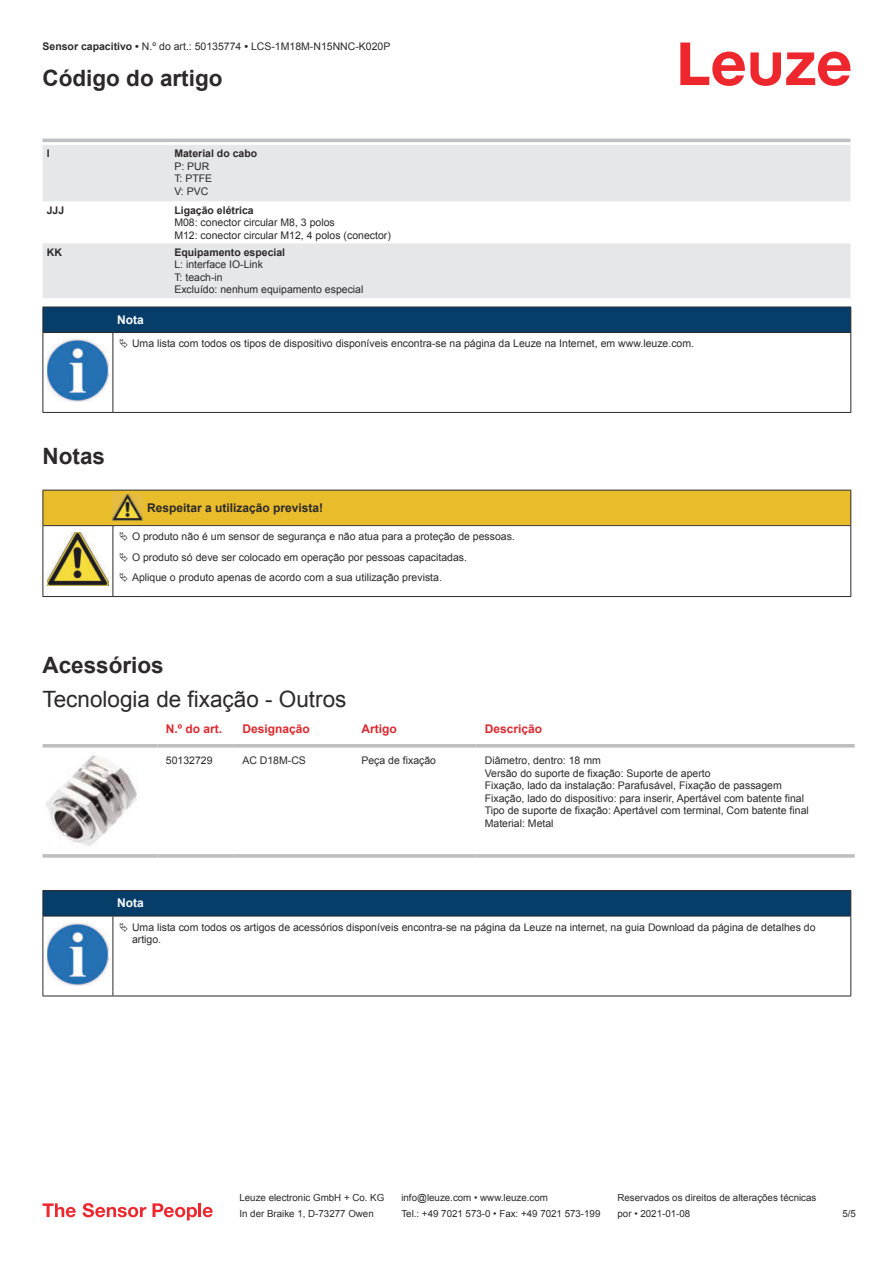
<style>
.page{position:relative;width:893px;height:1263px;background:#fff}
.page>*{position:absolute;margin:0;border:0;box-sizing:border-box;transform-origin:0 0}
.t1{font:700 22.5px "Arial";color:#2b292a}
.t2{font:22.5px "Arial";color:#2b292a}
.t3{font:700 12px "Arial";color:#db2a30}
.t4{font:700 12px "Arial";color:#2b292a}
.t5{font:700 12px "Arial";color:#fff}
.t6{font:10.5px/12.6px "Arial";color:#2b292a}
.t7{font:700 10.5px "Arial";color:#2b292a}
.t8{font:9.75px "Arial";color:#2b292a}
.s1{font-weight:700}
</style>
<div class="page">
<svg style="left:680px;top:43px;width:170px;height:43px"></svg>
<svg style="left:43px;top:138px;width:807px;height:1px"></svg>
<svg style="left:43px;top:145px;width:807px;height:153px;fill:#e6e7e9"></svg>
<hr style="left:43px;top:139px;width:127px;height:3px;background:#bdbfc1">
<hr style="left:170px;top:139px;width:680px;height:3px;background:#bdbfc1">
<svg style="left:43px;top:747px;width:812px;height:1px"></svg>
<hr style="left:43px;top:744px;width:114px;height:3px;background:#bdbfc1">
<hr style="left:157px;top:744px;width:77px;height:3px;background:#bdbfc1">
<hr style="left:234px;top:744px;width:119px;height:3px;background:#bdbfc1">
<hr style="left:353px;top:744px;width:123px;height:3px;background:#bdbfc1">
<hr style="left:476px;top:744px;width:379px;height:3px;background:#bdbfc1">
<svg style="left:43px;top:854px;width:114px;height:4px"></svg>
<svg style="left:157px;top:854px;width:77px;height:4px"></svg>
<svg style="left:234px;top:854px;width:119px;height:4px"></svg>
<svg style="left:353px;top:854px;width:123px;height:4px"></svg>
<svg style="left:476px;top:854px;width:379px;height:4px;background:#c3c5c7"></svg>
<img style="left:46px;top:755px;width:91px;height:92px">
<hr style="left:43px;top:916px;width:70px;height:1px;background:#2b292a">
<svg style="left:43px;top:890px;width:808px;height:26px;background:#083c65"></svg>
<hr style="left:113px;top:916px;width:738px;height:1px;background:#2b292a">
<hr style="left:43px;top:916px;width:1px;height:75px;background:#2b292a">
<hr style="left:113px;top:916px;width:1px;height:75px;background:#2b292a">
<hr style="left:850px;top:916px;width:1px;height:75px;background:#2b292a">
<hr style="left:43px;top:995px;width:70px;height:1px;background:#2b292a">
<hr style="left:113px;top:995px;width:738px;height:1px;background:#2b292a">
<img style="left:47px;top:922px;width:61px;height:63px">
<svg style="left:43px;top:1203px;width:33px;height:14px"></svg>
<svg style="left:83px;top:1203px;width:63px;height:14px"></svg>
<svg style="left:153px;top:1203px;width:44px;height:17px"></svg>
<hr style="left:198px;top:1203px;width:3px;height:14px;background:#ed272d">
<svg style="left:203px;top:1207px;width:10px;height:10px"></svg>
<svg style="left:44px;top:333px;width:806px;height:79px"></svg>
<hr style="left:43px;top:332px;width:70px;height:1px;background:#2b292a">
<div style="left:43px;top:307px;width:808px;height:25px;background:#063d69"></div>
<hr style="left:113px;top:332px;width:738px;height:1px;background:#2b292a">
<hr style="left:43px;top:333px;width:1px;height:75px;background:#2b292a">
<hr style="left:113px;top:333px;width:1px;height:75px;background:#2b292a">
<hr style="left:850px;top:333px;width:1px;height:75px;background:#2b292a">
<hr style="left:43px;top:412px;width:70px;height:1px;background:#2b292a">
<hr style="left:113px;top:412px;width:738px;height:1px;background:#2b292a">
<img style="left:47px;top:339px;width:61px;height:63px">
<div style="left:115px;top:333px;width:734px;height:21px;background:#fff"></div>
<hr style="left:43px;top:596px;width:70px;height:1px;background:#2b292a">
<hr style="left:113px;top:596px;width:30px;height:1px;background:#2b292a">
<hr style="left:143px;top:596px;width:708px;height:1px;background:#2b292a">
<svg style="left:43px;top:490px;width:808px;height:106px"></svg>
<p class="t6" style="left:43px;top:41px;width:349px"><span class="s1">Sensor capacitivo •</span> N.º do art.: 50135774 <span class="s1">•</span> LCS-1M18M-N15NNC-K020P</p>
<h1 class="t1" style="left:43px;top:69px;width:182px">Código do artigo</h1>
<p class="t7" style="left:47px;top:149px;width:4px">I</p>
<p class="t7" style="left:174px;top:149px;width:84px">Material do cabo</p>
<p class="t6" style="left:174px;top:161px;width:39px">P: PUR<br>T: PTFE<br>V: PVC</p>
<p class="t7" style="left:47px;top:206px;width:19px">JJJ</p>
<p class="t7" style="left:174px;top:206px;width:81px">Ligação elétrica</p>
<p class="t6" style="left:174px;top:217px;width:218px">M08: conector circular M8, 3 polos<br>M12: conector circular M12, 4 polos (conector)</p>
<p class="t7" style="left:47px;top:248px;width:17px">KK</p>
<p class="t7" style="left:174px;top:248px;width:112px">Equipamento especial</p>
<p class="t6" style="left:174px;top:259px;width:191px">L: interface IO-Link<br>T: teach-in<br>Excluído: nenhum equipamento especial</p>
<p class="t5" style="left:117px;top:315px;width:28px">Nota</p>
<p class="t6" style="left:132px;top:338px;width:564px">Uma lista com todos os tipos de dispositivo disponíveis encontra-se na página da Leuze na Internet, em www.leuze.com.</p>
<h1 class="t1" style="left:43px;top:447px;width:64px">Notas</h1>
<p class="t4" style="left:147px;top:503px;width:178px">Respeitar a utilização prevista!</p>
<p class="t6" style="left:132px;top:527px;width:384px;line-height:20.2px">O produto não é um sensor de segurança e não atua para a proteção de pessoas.<br>O produto só deve ser colocado em operação por pessoas capacitadas.<br>Aplique o produto apenas de acordo com a sua utilização prevista.</p>
<h1 class="t1" style="left:43px;top:656px;width:123px">Acessórios</h1>
<h1 class="t2" style="left:43px;top:690px;width:305px">Tecnologia de fixação - Outros</h1>
<p class="t3" style="left:166px;top:724px;width:58px">N.º do art.</p>
<p class="t3" style="left:242px;top:724px;width:69px">Designação</p>
<p class="t3" style="left:361px;top:724px;width:37px">Artigo</p>
<p class="t3" style="left:485px;top:724px;width:59px">Descrição</p>
<p class="t6" style="left:166px;top:755px;width:48px">50132729</p>
<p class="t6" style="left:242px;top:755px;width:65px">AC D18M-CS</p>
<p class="t6" style="left:361px;top:755px;width:76px">Peça de fixação</p>
<p class="t6" style="left:485px;top:755px;width:326px">Diâmetro, dentro: 18 mm<br>Versão do suporte de fixação: Suporte de aperto<br>Fixação, lado da instalação: Parafusável, Fixação de passagem Fixação, lado do dispositivo: para inserir, Apertável com batente final Tipo de suporte de fixação: Apertável com terminal, Com batente final Material: Metal</p>
<p class="t5" style="left:117px;top:898px;width:28px">Nota</p>
<p class="t6" style="left:132px;top:922px;width:685px">Uma lista com todos os artigos de acessórios disponíveis encontra-se na página da Leuze na internet, na guia Download da página de detalhes do artigo.</p>
<p class="t8" style="left:239px;top:1194px;width:146px">Leuze electronic GmbH + Co. KG</p>
<p class="t8" style="left:401px;top:1194px;width:148px">info@leuze.com • www.leuze.com</p>
<p class="t8" style="left:617px;top:1194px;width:200px">Reservados os direitos de alterações técnicas</p>
<p class="t8" style="left:239px;top:1210px;width:136px">In der Braike 1, D-73277 Owen</p>
<p class="t8" style="left:401px;top:1210px;width:201px">Tel.: +49 7021 573-0 • Fax: +49 7021 573-199</p>
<p class="t8" style="left:617px;top:1210px;width:74px">por • 2021-01-08</p>
<p class="t8" style="left:842px;top:1210px;width:15px">5 /5</p>
</div>
